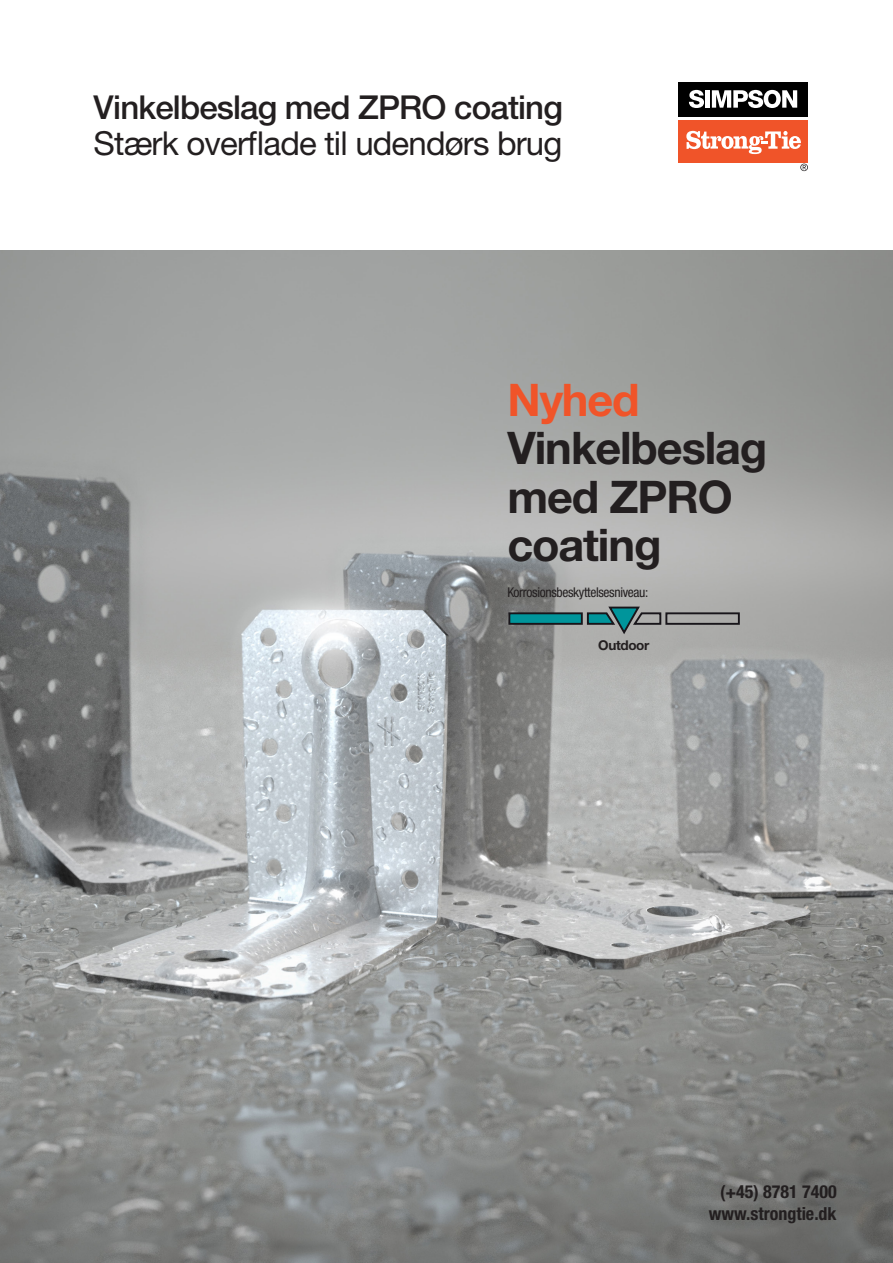
<style>
.page{position:relative;width:893px;height:1263px;background:#fff}
.page>*{position:absolute;margin:0;border:0;box-sizing:border-box;transform-origin:0 0}
.t1{font:700 45px "Helvetica Neue LT Std";letter-spacing:-.025em;color:#231f20}
.t2{font:700 45px "Helvetica Neue LT Std";letter-spacing:-.025em;color:#f05429}
.t3{font:33px "Helvetica Neue LT Std";letter-spacing:-.025em;color:#231f20}
.t4{font:500 33px "Helvetica Neue LT Std";letter-spacing:-.025em;color:#231f20}
.t5{font:700 condensed 18px "Helvetica Neue LT Std";color:#231f20}
.t6{font:condensed 13.5px "Helvetica Neue LT Std";letter-spacing:-.025em;color:#231f20}
.t7{font:700 13.5px "Helvetica Neue LT Std";letter-spacing:-.025em;color:#231f20}
</style>
<div class="page">
<img style="left:0;top:251px;width:893px;height:1012px">
<div style="left:679px;top:120px;width:129px;height:43px;background:#f05429"></div>
<div style="left:679px;top:82px;width:129px;height:34px;background:#000"></div>
<svg style="left:689px;top:90px;width:15px;height:18px"></svg>
<div style="left:705px;top:90px;width:5px;height:18px;background:#fff"></div>
<svg style="left:712px;top:90px;width:85px;height:18px"></svg>
<svg style="left:686px;top:131px;width:115px;height:23px"></svg>
<svg style="left:800px;top:164px;width:8px;height:7px"></svg>
<div style="left:665px;top:612px;width:75px;height:13px;border:2px solid #18151a"></div>
<div style="left:509px;top:613px;width:73px;height:11px;background:#00959b"></div>
<div style="left:508px;top:612px;width:75px;height:13px;border:2px solid #18151a"></div>
<svg style="left:586px;top:605px;width:76px;height:31px;background:#728e8e"></svg>
<p class="t4" style="left:94px;top:88px;width:471px">Vinkelbeslag med ZPRO coating</p>
<p class="t3" style="left:94px;top:123px;width:470px">Stærk overflade til udendørs brug</p>
<p class="t2" style="left:507px;top:372px;width:134px">Nyhed</p>
<p class="t1" style="left:507px;top:420px;width:261px">Vinkelbeslag</p>
<p class="t1" style="left:507px;top:469px;width:227px">med ZPRO</p>
<p class="t1" style="left:507px;top:517px;width:156px">coating</p>
<p class="t6" style="left:507px;top:585px;width:142px">Korrosionsbeskyttelsesniveau:</p>
<p class="t7" style="left:598px;top:637px;width:53px">Outdoor</p>
<p class="t5" style="left:720px;top:1181px;width:118px">(+45) 8781 7400</p>
<p class="t5" style="left:709px;top:1202px;width:129px">www.strongtie.dk</p>
</div>
